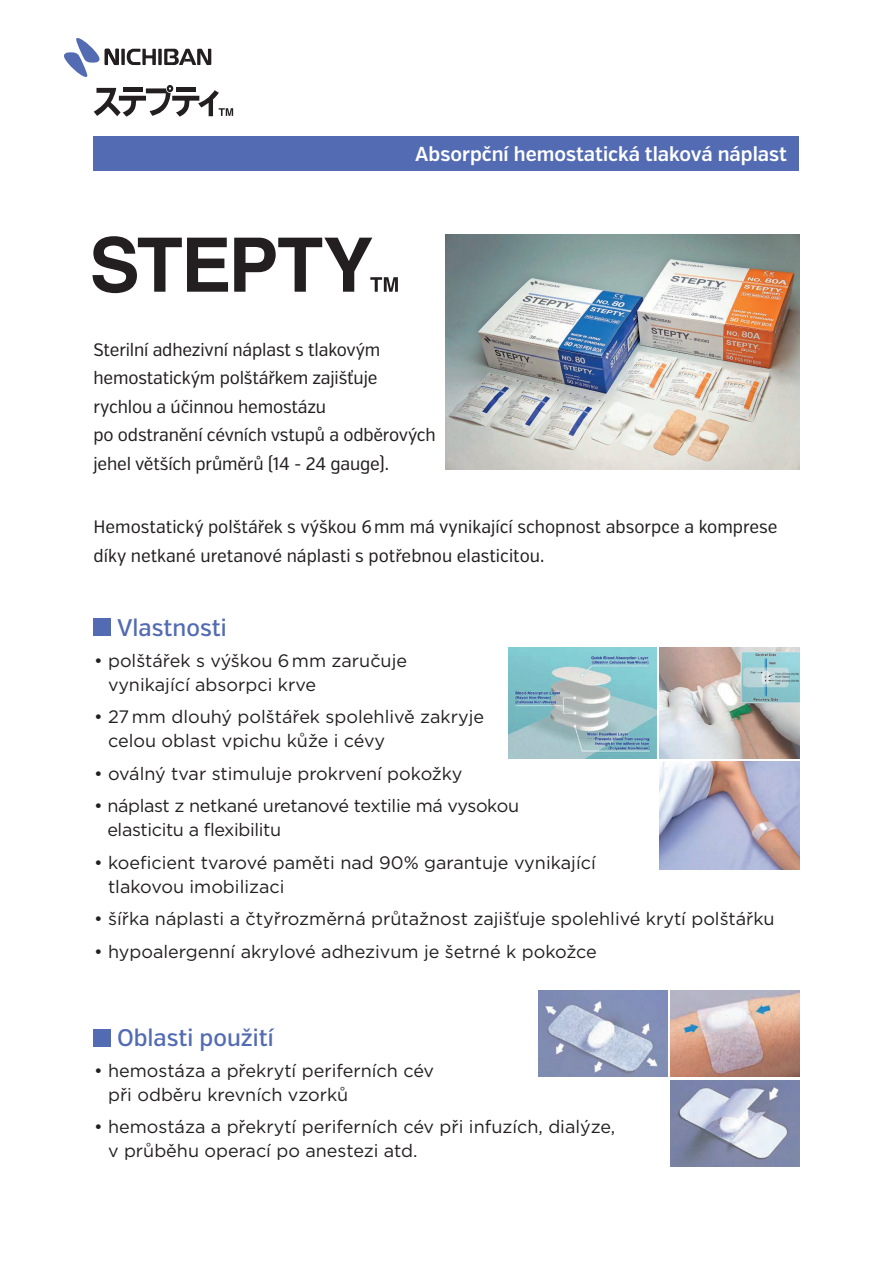
<style>
.page{position:relative;width:893px;height:1263px;background:#fff}
.page>*{position:absolute;margin:0;border:0;box-sizing:border-box;transform-origin:0 0}
.t1{font:500 24px "Verb Cond";color:#536bb3}
.t2{font:600 20.25px "Verb Cond";color:#fff}
.t3{font:18px/24px "Gotham";color:#231f20}
.t4{font:18px/28.5px "Verb Cond";letter-spacing:-.01em;color:#231f20}
.t5{font:18px/24px "Gotham";letter-spacing:-.02em;color:#231f20}
</style>
<div class="page">
<svg style="left:94px;top:85px;width:139px;height:32px"></svg>
<svg style="left:64px;top:38px;width:147px;height:39px"></svg>
<img style="left:445px;top:234px;width:354px;height:236px">
<img style="left:538px;top:990px;width:129px;height:86px">
<img style="left:670px;top:990px;width:129px;height:86px">
<img style="left:670px;top:1080px;width:129px;height:86px">
<img style="left:659px;top:761px;width:140px;height:108px">
<img style="left:659px;top:647px;width:140px;height:111px">
<img style="left:508px;top:647px;width:148px;height:111px">
<div style="left:94px;top:618px;width:17px;height:18px;background:#536bb3"></div>
<div style="left:94px;top:1029px;width:17px;height:17px;background:#536bb3"></div>
<svg style="left:93px;top:236px;width:135px;height:57px"></svg>
<svg style="left:234px;top:238px;width:164px;height:54px"></svg>
<div style="left:94px;top:136px;width:705px;height:34px;background:#536bb3"></div>
<p class="t2" style="left:415px;top:142px;width:373px">Absorpční hemostatická tlaková náplast</p>
<p class="t4" style="left:94px;top:335px;width:344px">Sterilní adhezivní náplast s tlakovým hemostatickým polštářkem zajišťuje rychlou a účinnou hemostázu<br>po odstranění cévních vstupů a odběrových jehel větších průměrů (14 - 24 gauge).</p>
<p class="t4" style="left:94px;top:513px;width:685px">Hemostatický polštářek s výškou 6mm má vynikající schopnost absorpce a komprese díky netkané uretanové náplasti s potřebnou elasticitou.</p>
<h1 class="t1" style="left:117px;top:613px;width:111px">Vlastnosti</h1>
<p class="t3" style="left:108px;top:648px;width:301px;text-indent:-14px">• polštářek s výškou 6 mm zaručuje vynikající absorpci krve</p>
<p class="t3" style="left:108px;top:704px;width:378px;text-indent:-14px">• 27 mm dlouhý polštářek spolehlivě zakryje celou oblast vpichu kůže i cévy</p>
<p class="t3" style="left:94px;top:761px;width:370px">• oválný tvar stimuluje prokrvení pokožky</p>
<p class="t5" style="left:107px;top:793px;width:413px;text-indent:-13px">• náplast z netkané uretanové textilie má vysokou elasticitu a flexibilitu</p>
<p class="t3" style="left:108px;top:850px;width:489px;text-indent:-14px">• koeficient tvarové paměti nad 90% garantuje vynikající tlakovou imobilizaci</p>
<p class="t3" style="left:94px;top:906px;width:682px">• šířka náplasti a čtyřrozměrná průtažnost zajišťuje spolehlivé krytí polštářku</p>
<p class="t3" style="left:94px;top:939px;width:504px">• hypoalergenní akrylové adhezivum je šetrné k pokožce</p>
<h1 class="t1" style="left:117px;top:1024px;width:158px">Oblasti použití</h1>
<p class="t3" style="left:108px;top:1058px;width:328px;text-indent:-14px">• hemostáza a překrytí periferních cév při odběru krevních vzorků</p>
<p class="t3" style="left:108px;top:1115px;width:509px;text-indent:-14px">• hemostáza a překrytí periferních cév při infuzích, dialýze, v průběhu operací po anestezi atd.</p>
</div>
